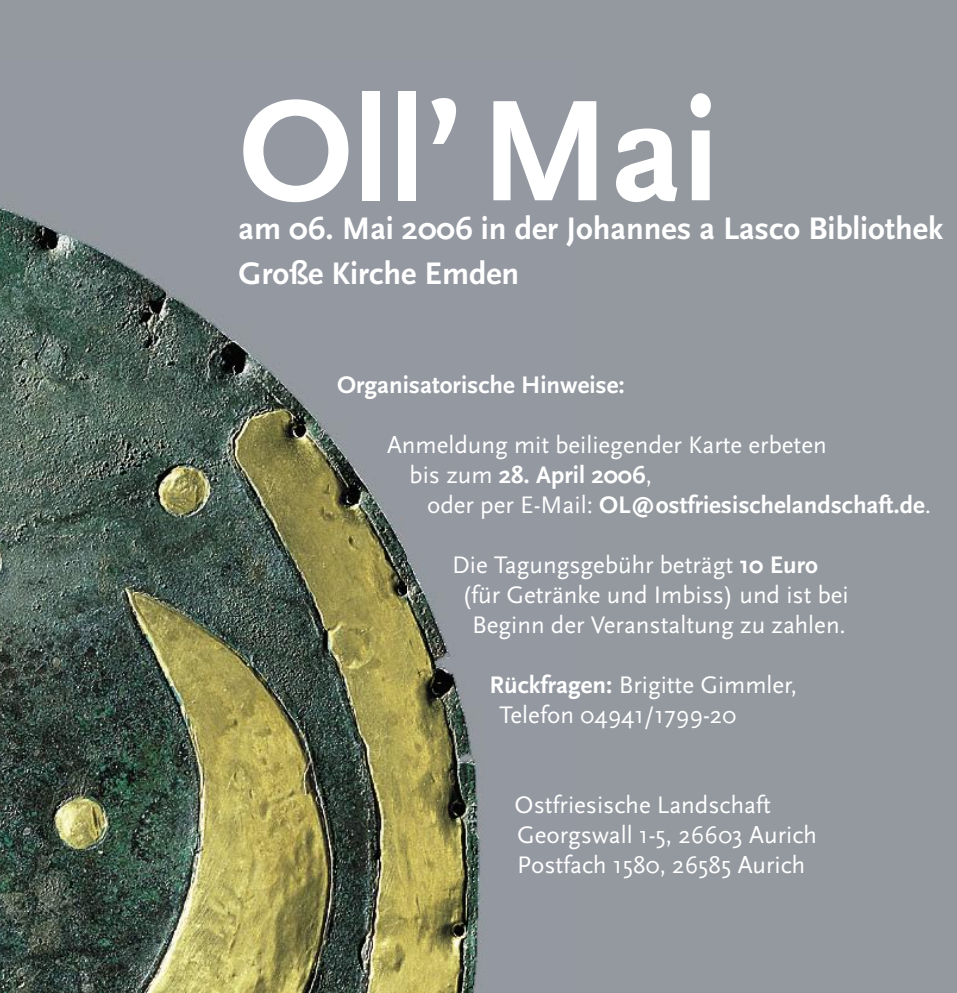
<style>
.page{position:relative;width:957px;height:993px;background:#fff}
.page>*{position:absolute;margin:0;border:0;box-sizing:border-box;transform-origin:0 0}
.t1{font:700 150px "Scala Sans";color:#fff}
.t2{font:700 32.5px/45px "Scala Sans";color:#fff}
.t3{font:25px/30px "Scala Sans";color:#fff}
.t4{font:700 25px "Scala Sans";color:#fff}
.s1{font-weight:700}
.s2{font-weight:400}
</style>
<div class="page">
<div style="left:0;top:0;width:957px;height:992px;background:#94999f"></div>
<img style="left:0;top:205px;width:408px;height:787px">
<img style="left:408px;top:561px;width:75px;height:431px">
<h1 class="t1" style="left:239px;top:71px;width:482px">Oll’ Mai</h1>
<h2 class="t2" style="left:239px;top:207px;width:706px">am 06. Mai 2006 in der Johannes a Lasco Bibliothek<br>Große Kirche Emden</h2>
<p class="t4" style="left:337px;top:371px;width:289px">Organisatorische Hinweise:</p>
<p class="t3" style="left:409px;top:430px;width:419px;text-indent:-22px">Anmeldung mit beiliegender Karte erbeten bis zum <span class="s1">28. April 2006</span>,</p>
<p class="t4" style="left:427px;top:491px;width:505px"><span class="s2">oder per E-Mail:</span> OL@ostfriesischelandschaft.de<span class="s2">.</span></p>
<p class="t3" style="left:452px;top:550px;width:367px">Die Tagungsgebühr beträgt <span class="s1">10 Euro</span></p>
<p class="t3" style="left:462px;top:580px;width:388px">(für Getränke und Imbiss) und ist bei</p>
<p class="t3" style="left:472px;top:610px;width:375px">Beginn der Veranstaltung zu zahlen.</p>
<p class="t3" style="left:499px;top:670px;width:299px;text-indent:-10px"><span class="s1">Rückfragen:</span> Brigitte Gimmler,<br>Telefon 04941/1799-20</p>
<p class="t3" style="left:514px;top:790px;width:304px">Ostfriesische Landschaft<br>Georgswall 1-5, 26603 Aurich<br>Postfach 1580, 26585 Aurich</p>
</div>
